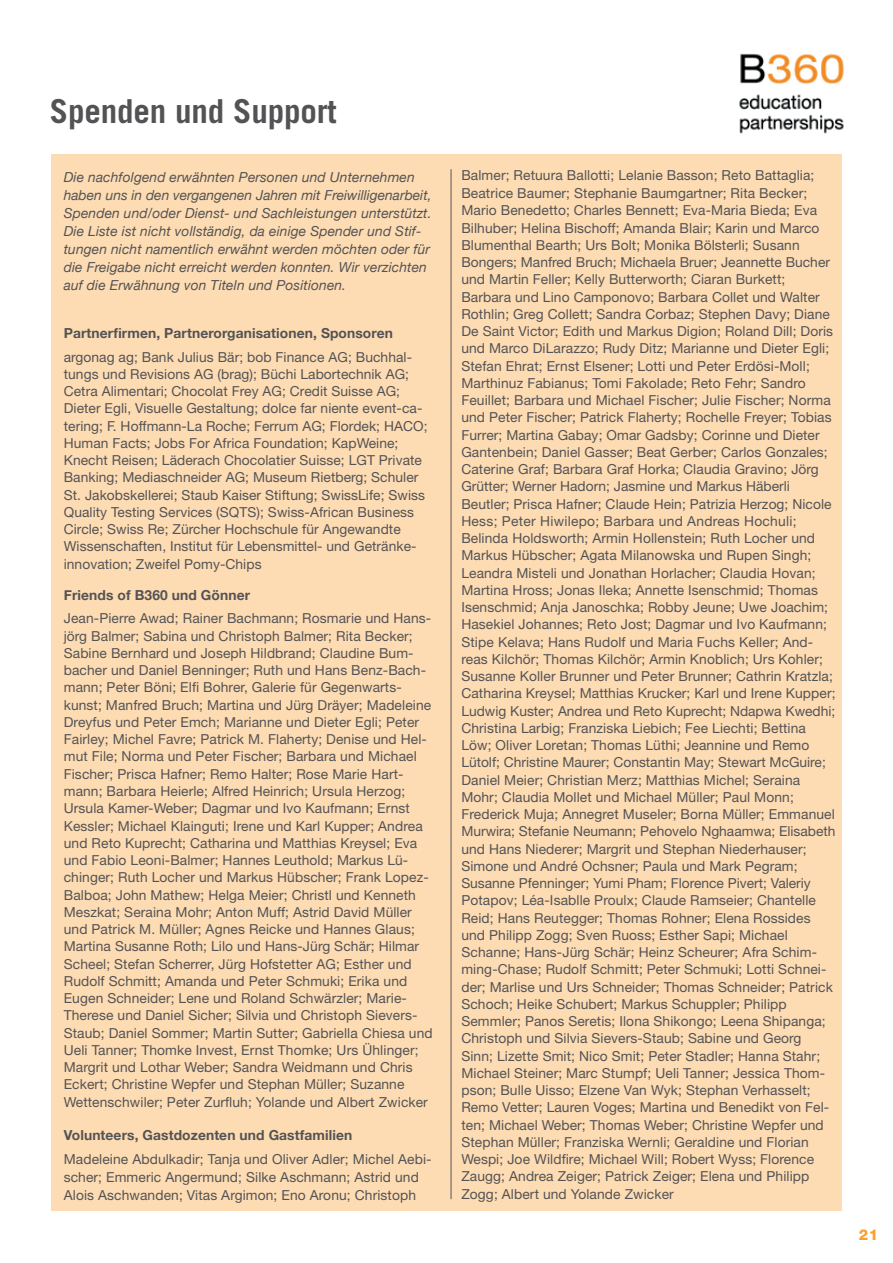
<style>
.page{position:relative;width:893px;height:1263px;background:#fff}
.page>*{position:absolute;margin:0;border:0;box-sizing:border-box;transform-origin:0 0}
.t1{font:700 33px "Trade Gothic";letter-spacing:-.005em;color:#535355}
.t2{font:800 15px "Helvetica Neue";color:#f9a22b}
.t3{font:13.8px/17.2px "Helvetica Neue";letter-spacing:.01em;color:#535355}
.t4{font:italic 13.8px/18px "Helvetica Neue";letter-spacing:.01em;color:#535355}
.t5{font:700 13.8px "Helvetica Neue";letter-spacing:.01em;color:#535355}
</style>
<div class="page">
<div style="left:52px;top:155px;width:790px;height:1056px;background:#fedcb3"></div>
<img style="left:739px;top:53px;width:105px;height:81px">
<hr style="left:451px;top:169px;width:1px;height:1030px;background:#535355">
<h1 class="t1" style="left:50px;top:91px;width:288px">Spenden und Support</h1>
<p class="t4" style="left:64px;top:169px;width:369px">Die nachfolgend erwähnten Personen und Unternehmen haben uns in den vergangenen Jahren mit Freiwilligenarbeit, Spenden und/oder Dienst- und Sachleistungen unterstützt.<br>Die Liste ist nicht vollständig, da einige Spender und Stif&shy;tungen nicht namentlich erwähnt werden möchten oder für die Freigabe nicht erreicht werden konnten. Wir verzichten auf die Erwähnung von Titeln und Positionen.</p>
<p class="t5" style="left:64px;top:323px;width:331px">Partnerfirmen, Partnerorganisationen, Sponsoren</p>
<p class="t3" style="left:64px;top:348px;width:365px">argonag ag; Bank Julius Bär; bob Finance AG; Buchhal&shy;tungs und Revisions AG (brag); Büchi Labortechnik AG; Cetra Alimentari; Chocolat Frey AG; Credit Suisse AG; Dieter Egli, Visuelle Gestaltung; dolce far niente event-ca&shy;tering; F. Hoffmann-La Roche; Ferrum AG; Flordek; HACO; Human Facts; Jobs For Africa Foundation; KapWeine; Knecht Reisen; Läderach Chocolatier Suisse; LGT Private Banking; Mediaschneider AG; Museum Rietberg; Schuler St. Jakobskellerei; Staub Kaiser Stiftung; SwissLife; Swiss Quality Testing Services (SQTS); Swiss-African Business Circle; Swiss Re; Zürcher Hochschule für Angewandte Wissenschaften, Institut für Lebensmittel- und Getränke&shy;innovation; Zweifel Pomy-Chips</p>
<p class="t5" style="left:64px;top:584px;width:188px">Friends of B360 und Gönner</p>
<p class="t3" style="left:64px;top:610px;width:370px">Jean-Pierre Awad; Rainer Bachmann; Rosmarie und Hans&shy;jörg Balmer; Sabina und Christoph Balmer; Rita Becker; Sabine Bernhard und Joseph Hildbrand; Claudine Bum&shy;bacher und Daniel Benninger; Ruth und Hans Benz-Bach&shy;mann; Peter Böni; Elfi Bohrer, Galerie für Gegenwarts&shy;kunst; Manfred Bruch; Martina und Jürg Dräyer; Madeleine Dreyfus und Peter Emch; Marianne und Dieter Egli; Peter Fairley; Michel Favre; Patrick M. Flaherty; Denise und Hel&shy;mut File; Norma und Peter Fischer; Barbara und Michael Fischer; Prisca Hafner; Remo Halter; Rose Marie Hart&shy;mann; Barbara Heierle; Alfred Heinrich; Ursula Herzog; Ursula Kamer-Weber; Dagmar und Ivo Kaufmann; Ernst Kessler; Michael Klainguti; Irene und Karl Kupper; Andrea und Reto Kuprecht; Catharina und Matthias Kreysel; Eva und Fabio Leoni-Balmer; Hannes Leuthold; Markus Lü&shy;chinger; Ruth Locher und Markus Hübscher; Frank Lopez-Balboa; John Mathew; Helga Meier; Christl und Kenneth Meszkat; Seraina Mohr; Anton Muff; Astrid David Müller und Patrick M. Müller; Agnes Reicke und Hannes Glaus; Martina Susanne Roth; Lilo und Hans-Jürg Schär; Hilmar Scheel; Stefan Scherrer, Jürg Hofstetter AG; Esther und Rudolf Schmitt; Amanda und Peter Schmuki; Erika und Eugen Schneider; Lene und Roland Schwärzler; Marie-Therese und Daniel Sicher; Silvia und Christoph Sievers-Staub; Daniel Sommer; Martin Sutter; Gabriella Chiesa und Ueli Tanner; Thomke Invest, Ernst Thomke; Urs Ühlinger; Margrit und Lothar Weber; Sandra Weidmann und Chris Eckert; Christine Wepfer und Stephan Müller; Suzanne Wettenschwiler; Peter Zurfluh; Yolande und Albert Zwicker</p>
<p class="t5" style="left:64px;top:1124px;width:290px">Volunteers, Gastdozenten und Gastfamilien</p>
<p class="t3" style="left:64px;top:1149px;width:369px;line-height:18px">Madeleine Abdulkadir; Tanja und Oliver Adler; Michel Aebi&shy;scher; Emmeric Angermund; Silke Aschmann; Astrid und<br>Alois Aschwanden; Vitas Argimon; Eno Aronu; Christoph</p>
<p class="t3" style="left:461px;top:166px;width:376px">Balmer; Retuura Ballotti; Lelanie Basson; Reto Battaglia; Beatrice Baumer; Stephanie Baumgartner; Rita Becker; Mario Benedetto; Charles Bennett; Eva-Maria Bieda; Eva Bilhuber; Helina Bischoff; Amanda Blair; Karin und Marco Blumenthal Bearth; Urs Bolt; Monika Bölsterli; Susann Bongers; Manfred Bruch; Michaela Bruer; Jeannette Bucher und Martin Feller; Kelly Butterworth; Ciaran Burkett; Barbara und Lino Camponovo; Barbara Collet und Walter Rothlin; Greg Collett; Sandra Corbaz; Stephen Davy; Diane De Saint Victor; Edith und Markus Digion; Roland Dill; Doris und Marco DiLarazzo; Rudy Ditz; Marianne und Dieter Egli; Stefan Ehrat; Ernst Elsener; Lotti und Peter Erdösi-Moll; Marthinuz Fabianus; Tomi Fakolade; Reto Fehr; Sandro Feuillet; Barbara und Michael Fischer; Julie Fischer; Norma und Peter Fischer; Patrick Flaherty; Rochelle Freyer; Tobias Furrer; Martina Gabay; Omar Gadsby; Corinne und Dieter Gantenbein; Daniel Gasser; Beat Gerber; Carlos Gonzales; Caterine Graf; Barbara Graf Horka; Claudia Gravino; Jörg Grütter; Werner Hadorn; Jasmine und Markus Häberli Beutler; Prisca Hafner; Claude Hein; Patrizia Herzog; Nicole Hess; Peter Hiwilepo; Barbara und Andreas Hochuli; Belinda Holdsworth; Armin Hollenstein; Ruth Locher und Markus Hübscher; Agata Milanowska und Rupen Singh; Leandra Misteli und Jonathan Horlacher; Claudia Hovan; Martina Hross; Jonas Ileka; Annette Isenschmid; Thomas Isenschmid; Anja Janoschka; Robby Jeune; Uwe Joachim; Hasekiel Johannes; Reto Jost; Dagmar und Ivo Kaufmann; Stipe Kelava; Hans Rudolf und Maria Fuchs Keller; And&shy;reas Kilchör; Thomas Kilchör; Armin Knoblich; Urs Kohler; Susanne Koller Brunner und Peter Brunner; Cathrin Kratzla; Catharina Kreysel; Matthias Krucker; Karl und Irene Kupper; Ludwig Kuster; Andrea und Reto Kuprecht; Ndapwa Kwedhi; Christina Larbig; Franziska Liebich; Fee Liechti; Bettina Löw; Oliver Loretan; Thomas Lüthi; Jeannine und Remo Lütolf; Christine Maurer; Constantin May; Stewart McGuire; Daniel Meier; Christian Merz; Matthias Michel; Seraina Mohr; Claudia Mollet und Michael Müller; Paul Monn; Frederick Muja; Annegret Museler; Borna Müller; Emmanuel Murwira; Stefanie Neumann; Pehovelo Nghaamwa; Elisabeth und Hans Niederer; Margrit und Stephan Niederhauser; Simone und André Ochsner; Paula und Mark Pegram; Susanne Pfenninger; Yumi Pham; Florence Pivert; Valeriy Potapov; Léa-Isablle Proulx; Claude Ramseier; Chantelle Reid; Hans Reutegger; Thomas Rohner; Elena Rossides und Philipp Zogg; Sven Ruoss; Esther Sapi; Michael Schanne; Hans-Jürg Schär; Heinz Scheurer; Afra Schim&shy;ming-Chase; Rudolf Schmitt; Peter Schmuki; Lotti Schnei&shy;der; Marlise und Urs Schneider; Thomas Schneider; Patrick Schoch; Heike Schubert; Markus Schuppler; Philipp Semmler; Panos Seretis; Ilona Shikongo; Leena Shipanga; Christoph und Silvia Sievers-Staub; Sabine und Georg Sinn; Lizette Smit; Nico Smit; Peter Stadler; Hanna Stahr; Michael Steiner; Marc Stumpf; Ueli Tanner; Jessica Thom&shy;pson; Bulle Uisso; Elzene Van Wyk; Stephan Verhasselt; Remo Vetter; Lauren Voges; Martina und Benedikt von Fel&shy;ten; Michael Weber; Thomas Weber; Christine Wepfer und Stephan Müller; Franziska Wernli; Geraldine und Florian Wespi; Joe Wildfire; Michael Will; Robert Wyss; Florence Zaugg; Andrea Zeiger; Patrick Zeiger; Elena und Philipp Zogg; Albert und Yolande Zwicker</p>
<p class="t2" style="left:859px;top:1226px;width:21px">21</p>
</div>
